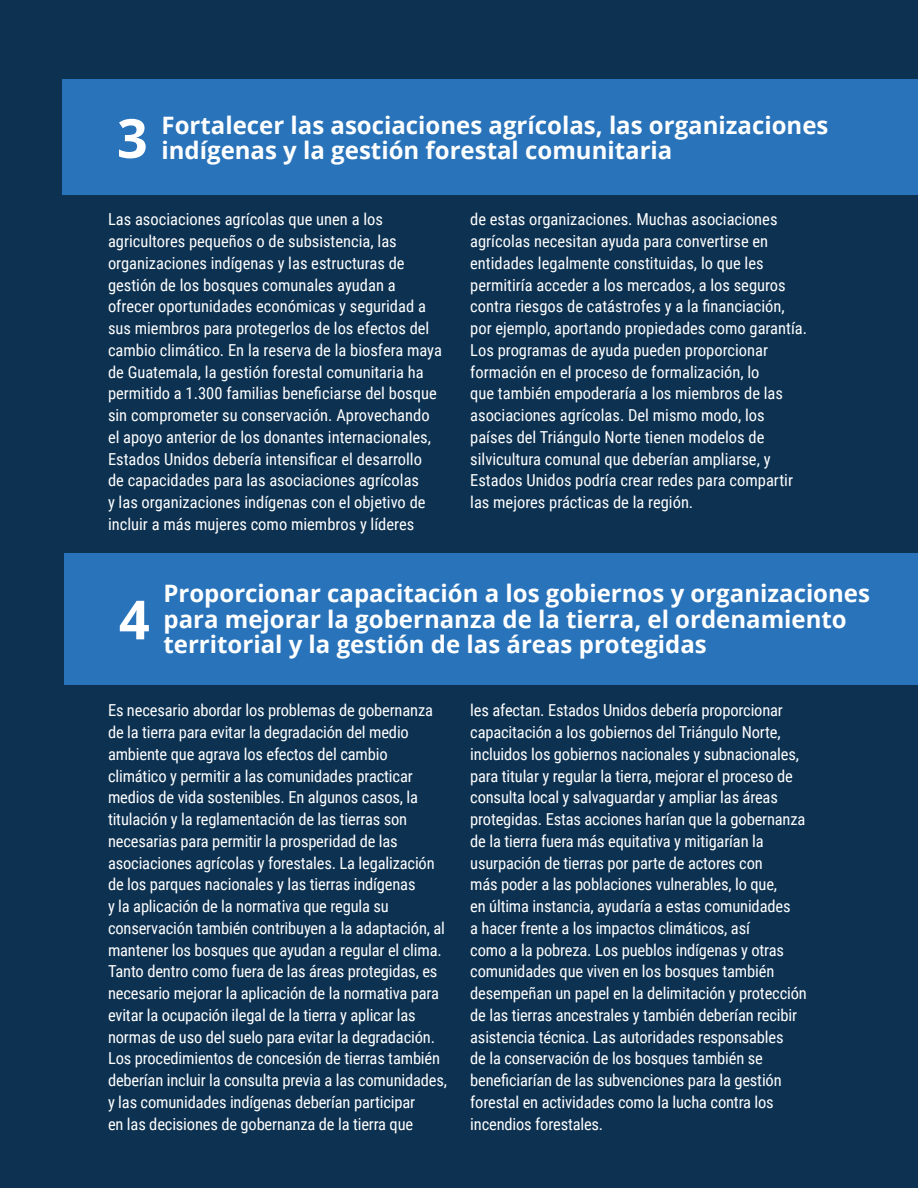
<style>
.page{position:relative;width:918px;height:1188px;background:#0c3151}
.page>*{position:absolute;margin:0;border:0;box-sizing:border-box;transform-origin:0 0}
.t1{font:700 54px "Open Sans";color:#fff}
.t2{font:700 24px/25.5px "Open Sans";color:#fff}
.t3{font:16.5px/21.8px "Roboto Condensed";letter-spacing:-.01em;color:#fff}
</style>
<div class="page">
<div style="left:63px;top:80px;width:855px;height:115px;background:#2873ba"></div>
<div style="left:64px;top:553px;width:854px;height:131px;background:#2873ba"></div>
<h1 class="t1" style="left:117px;top:100px;width:32px">3</h1>
<h2 class="t2" style="left:162px;top:112px;width:668px">Fortalecer las asociaciones agrícolas, las organizaciones</h2>
<h2 class="t2" style="left:162px;top:137px;width:512px">indígenas y la gestión forestal comunitaria</h2>
<p class="t3" style="left:108px;top:208px;width:335px">Las asociaciones agrícolas que unen a los agricultores pequeños o de subsistencia, las organizaciones indígenas y las estructuras de gestión de los bosques comunales ayudan a ofrecer oportunidades económicas y seguridad a sus miembros para protegerlos de los efectos del cambio climático. En la reserva de la biosfera maya de Guatemala, la gestión forestal comunitaria ha permitido a 1.300 familias beneficiarse del bosque sin comprometer su conservación. Aprovechando el apoyo anterior de los donantes internacionales, Estados Unidos debería intensificar el desarrollo de capacidades para las asociaciones agrícolas<br>y las organizaciones indígenas con el objetivo de incluir a más mujeres como miembros y líderes</p>
<p class="t3" style="left:470px;top:208px;width:338px">de estas organizaciones. Muchas asociaciones agrícolas necesitan ayuda para convertirse en entidades legalmente constituidas, lo que les permitiría acceder a los mercados, a los seguros contra riesgos de catástrofes y a la financiación, por ejemplo, aportando propiedades como garantía.<br>Los programas de ayuda pueden proporcionar formación en el proceso de formalización, lo<br>que también empoderaría a los miembros de las asociaciones agrícolas. Del mismo modo, los países del Triángulo Norte tienen modelos de silvicultura comunal que deberían ampliarse, y Estados Unidos podría crear redes para compartir las mejores prácticas de la región.</p>
<h1 class="t1" style="left:119px;top:582px;width:32px">4</h1>
<h2 class="t2" style="left:164px;top:580px;width:708px">Proporcionar capacitación a los gobiernos y organizaciones para mejorar la gobernanza de la tierra, el ordenamiento</h2>
<h2 class="t2" style="left:164px;top:631px;width:545px">territorial y la gestión de las áreas protegidas</h2>
<p class="t3" style="left:108px;top:699px;width:341px">Es necesario abordar los problemas de gobernanza de la tierra para evitar la degradación del medio ambiente que agrava los efectos del cambio climático y permitir a las comunidades practicar medios de vida sostenibles. En algunos casos, la titulación y la reglamentación de las tierras son necesarias para permitir la prosperidad de las asociaciones agrícolas y forestales. La legalización de los parques nacionales y las tierras indígenas<br>y la aplicación de la normativa que regula su conservación también contribuyen a la adaptación, al mantener los bosques que ayudan a regular el clima.<br>Tanto dentro como fuera de las áreas protegidas, es necesario mejorar la aplicación de la normativa para evitar la ocupación ilegal de la tierra y aplicar las normas de uso del suelo para evitar la degradación.<br>Los procedimientos de concesión de tierras también deberían incluir la consulta previa a las comunidades, y las comunidades indígenas deberían participar<br>en las decisiones de gobernanza de la tierra que</p>
<p class="t3" style="left:470px;top:699px;width:338px">les afectan. Estados Unidos debería proporcionar capacitación a los gobiernos del Triángulo Norte, incluidos los gobiernos nacionales y subnacionales, para titular y regular la tierra, mejorar el proceso de consulta local y salvaguardar y ampliar las áreas protegidas. Estas acciones harían que la gobernanza de la tierra fuera más equitativa y mitigarían la usurpación de tierras por parte de actores con<br>más poder a las poblaciones vulnerables, lo que,<br>en última instancia, ayudaría a estas comunidades<br>a hacer frente a los impactos climáticos, así<br>como a la pobreza. Los pueblos indígenas y otras comunidades que viven en los bosques también desempeñan un papel en la delimitación y protección de las tierras ancestrales y también deberían recibir asistencia técnica. Las autoridades responsables<br>de la conservación de los bosques también se beneficiarían de las subvenciones para la gestión forestal en actividades como la lucha contra los incendios forestales.</p>
</div>
